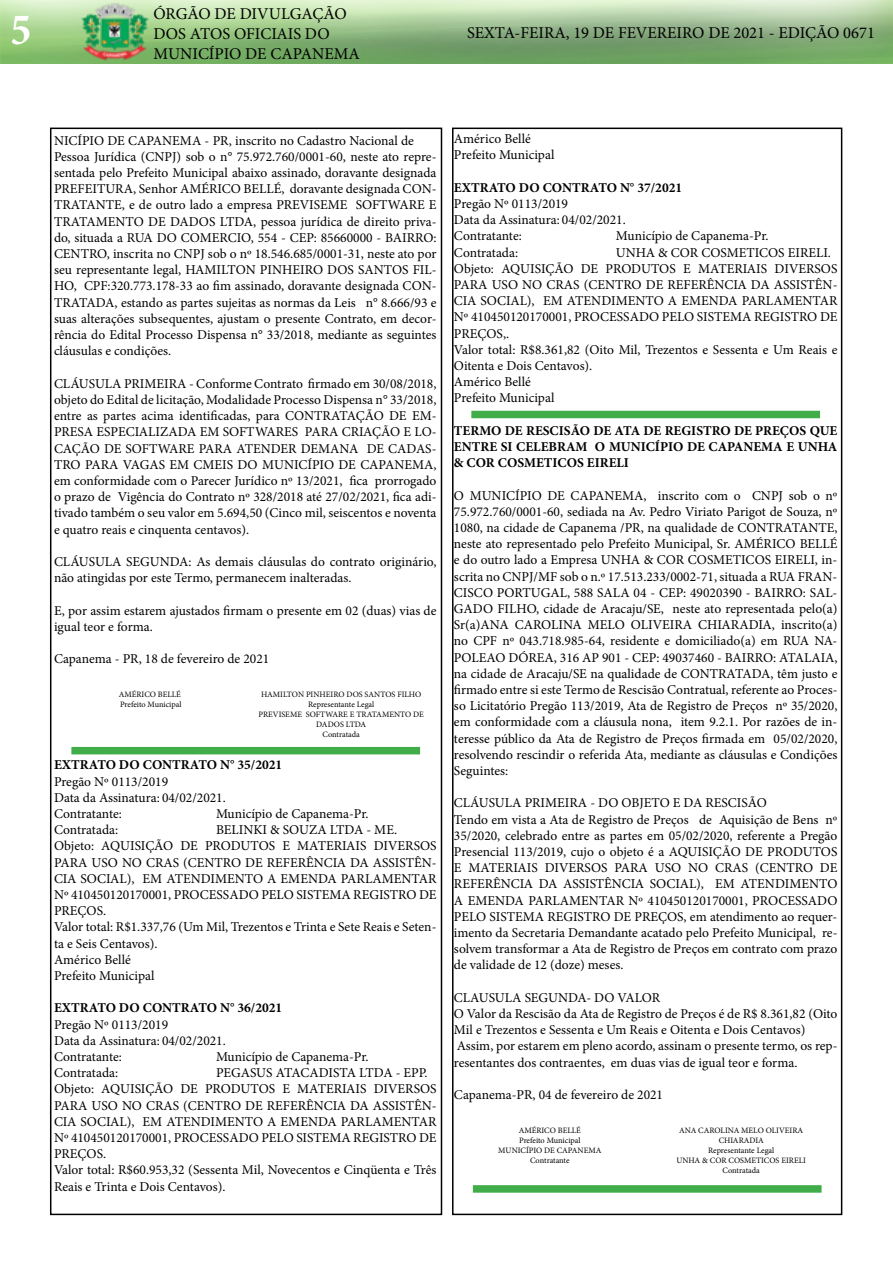
<style>
.page{position:relative;width:893px;height:1263px;background:#fff}
.page>*{position:absolute;margin:0;border:0;box-sizing:border-box;transform-origin:0 0}
.t1{font:700 condensed 45px "Minion Pro";color:#fff}
.t2{font:16.5px/19.8px "Minion Pro";color:#000}
.t3{font:13.5px/16.2px "Minion Pro";color:#000}
.t4{font:700 13.5px/16.2px "Minion Pro";color:#000;text-align:justify}
.t5{font:8.25px/9.9px "Minion Pro";color:#000;text-align:center}
</style>
<div class="page">
<div style="left:50px;top:128px;width:392px;height:1087px;border:2px solid #000"></div>
<img style="left:0;top:0;width:893px;height:64px">
<div style="left:452px;top:128px;width:390px;height:1087px;border:2px solid #000"></div>
<div style="left:71px;top:747px;width:349px;height:7px;background:#41ad49"></div>
<div style="left:471px;top:411px;width:349px;height:7px;background:#41ad49"></div>
<div style="left:473px;top:1185px;width:349px;height:8px;background:#41ad49"></div>
<h1 class="t1" style="left:11px;top:-1px;width:22px">5</h1>
<p class="t2" style="left:153px;top:4px;width:208px">ÓRGÃO DE DIVULGAÇÃO<br>DOS ATOS OFICIAIS DO<br>MUNICÍPIO DE CAPANEMA</p>
<p class="t2" style="left:467px;top:23px;width:409px">SEXTA-FEIRA, 19 DE FEVEREIRO DE 2021 - EDIÇÃO 0671</p>
<p class="t3" style="left:54px;top:132px;width:384px">NICÍPIO DE CAPANEMA - PR, inscrito no Cadastro Nacional de Pessoa Jurídica (CNPJ) sob o n° 75.972.760/0001-60, neste ato repre&shy;sentada pelo Prefeito Municipal abaixo assinado, doravante designada PREFEITURA, Senhor AMÉRICO BELLÉ, doravante designada CON-TRATANTE, e de outro lado a empresa PREVISEME SOFTWARE E TRATAMENTO DE DADOS LTDA, pessoa jurídica de direito priva&shy;do, situada a RUA DO COMERCIO, 554 - CEP: 85660000 - BAIRRO:<br>CENTRO, inscrita no CNPJ sob o nº 18.546.685/0001-31, neste ato por seu representante legal, HAMILTON PINHEIRO DOS SANTOS FIL-HO, CPF:320.773.178-33 ao fim assinado, doravante designada CON-TRATADA, estando as partes sujeitas as normas da Leis n° 8.666/93 e suas alterações subsequentes, ajustam o presente Contrato, em decor&shy;rência do Edital Processo Dispensa n° 33/2018, mediante as seguintes cláusulas e condições.</p>
<p class="t3" style="left:54px;top:375px;width:384px;text-align:justify">CLÁUSULA PRIMEIRA - Conforme Contrato firmado em 30/08/2018, objeto do Edital de licitação, Modalidade Processo Dispensa n° 33/2018, entre as partes acima identificadas, para CONTRATAÇÃO DE EM-PRESA ESPECIALIZADA EM SOFTWARES PARA CRIAÇÃO E LO-CAÇÃO DE SOFTWARE PARA ATENDER DEMANA DE CADAS-TRO PARA VAGAS EM CMEIS DO MUNICÍPIO DE CAPANEMA, em conformidade com o Parecer Jurídico nº 13/2021, fica prorrogado o prazo de Vigência do Contrato nº 328/2018 até 27/02/2021, fica adi&shy;tivado também o seu valor em 5.694,50 (Cinco mil, seiscentos e noventa e quatro reais e cinquenta centavos).</p>
<p class="t3" style="left:54px;top:554px;width:384px">CLÁUSULA SEGUNDA: As demais cláusulas do contrato originário, não atingidas por este Termo, permanecem inalteradas.</p>
<p class="t3" style="left:54px;top:602px;width:384px">E, por assim estarem ajustados firmam o presente em 02 (duas) vias de igual teor e forma.</p>
<p class="t3" style="left:54px;top:651px;width:217px">Capanema - PR, 18 de fevereiro de 2021</p>
<p class="t5" style="left:119px;top:690px;width:64px;text-align:left">AMÉRICO BELLÉ<br>Prefeito Municipal</p>
<p class="t5" style="left:259px;top:690px;width:167px">HAMILTON PINHEIRO DOS SANTOS FILHO<br>Representante Legal<br>PREVISEME SOFTWARE E TRATAMENTO DE<br>DADOS LTDA<br>Contratada</p>
<p class="t4" style="left:54px;top:757px;width:230px">EXTRATO DO CONTRATO N° 35/2021</p>
<p class="t3" style="left:54px;top:773px;width:173px">Pregão Nº 0113/2019<br>Data da Assinatura: 04/02/2021.<br>Contratante:</p>
<p class="t3" style="left:216px;top:806px;width:154px">Município de Capanema-Pr.</p>
<p class="t3" style="left:54px;top:822px;width:66px">Contratada:</p>
<p class="t3" style="left:54px;top:822px;width:384px;text-indent:162px">BELINKI &amp; SOUZA LTDA - ME.<br>Objeto: AQUISIÇÃO DE PRODUTOS E MATERIAIS DIVERSOS PARA USO NO CRAS (CENTRO DE REFERÊNCIA DA ASSISTÊN-CIA SOCIAL), EM ATENDIMENTO A EMENDA PARLAMENTAR Nº 410450120170001, PROCESSADO PELO SISTEMA REGISTRO DE PREÇOS.<br>Valor total: R$1.337,76 (Um Mil, Trezentos e Trinta e Sete Reais e Seten&shy;ta e Seis Centavos).<br>Américo Bellé<br>Prefeito Municipal</p>
<p class="t4" style="left:54px;top:1000px;width:230px">EXTRATO DO CONTRATO N° 36/2021</p>
<p class="t3" style="left:54px;top:1016px;width:173px">Pregão Nº 0113/2019<br>Data da Assinatura: 04/02/2021.<br>Contratante:</p>
<p class="t3" style="left:216px;top:1049px;width:154px">Município de Capanema-Pr.</p>
<p class="t3" style="left:54px;top:1065px;width:66px">Contratada:</p>
<p class="t3" style="left:54px;top:1065px;width:384px;text-indent:162px">PEGASUS ATACADISTA LTDA - EPP.<br>Objeto: AQUISIÇÃO DE PRODUTOS E MATERIAIS DIVERSOS PARA USO NO CRAS (CENTRO DE REFERÊNCIA DA ASSISTÊN-CIA SOCIAL), EM ATENDIMENTO A EMENDA PARLAMENTAR Nº 410450120170001, PROCESSADO PELO SISTEMA REGISTRO DE PREÇOS.<br>Valor total: R$60.953,32 (Sessenta Mil, Novecentos e Cinqüenta e Três Reais e Trinta e Dois Centavos).</p>
<p class="t3" style="left:454px;top:131px;width:102px">Américo Bellé<br>Prefeito Municipal</p>
<p class="t4" style="left:454px;top:179px;width:230px">EXTRATO DO CONTRATO N° 37/2021</p>
<p class="t3" style="left:454px;top:196px;width:173px">Pregão Nº 0113/2019<br>Data da Assinatura: 04/02/2021.<br>Contratante:</p>
<p class="t3" style="left:616px;top:228px;width:154px">Município de Capanema-Pr.</p>
<p class="t3" style="left:454px;top:244px;width:66px">Contratada:</p>
<p class="t3" style="left:454px;top:244px;width:385px;text-indent:162px">UNHA &amp; COR COSMETICOS EIRELI.<br>Objeto: AQUISIÇÃO DE PRODUTOS E MATERIAIS DIVERSOS PARA USO NO CRAS (CENTRO DE REFERÊNCIA DA ASSISTÊN-CIA SOCIAL), EM ATENDIMENTO A EMENDA PARLAMENTAR Nº 410450120170001, PROCESSADO PELO SISTEMA REGISTRO DE PREÇOS,.<br>Valor total: R$8.361,82 (Oito Mil, Trezentos e Sessenta e Um Reais e Oitenta e Dois Centavos).<br>Américo Bellé<br>Prefeito Municipal</p>
<p class="t4" style="left:454px;top:422px;width:385px">TERMO DE RESCISÃO DE ATA DE REGISTRO DE PREÇOS QUE ENTRE SI CELEBRAM O MUNICÍPIO DE CAPANEMA E UNHA &amp; COR COSMETICOS EIRELI</p>
<p class="t3" style="left:454px;top:487px;width:385px;text-align:justify">O MUNICÍPIO DE CAPANEMA, inscrito com o CNPJ sob o nº 75.972.760/0001-60, sediada na Av. Pedro Viriato Parigot de Souza, nº 1080, na cidade de Capanema /PR, na qualidade de CONTRATANTE, neste ato representado pelo Prefeito Municipal, Sr. AMÉRICO BELLÉ e do outro lado a Empresa UNHA &amp; COR COSMETICOS EIRELI, in&shy;scrita no CNPJ/MF sob o n.º 17.513.233/0002-71, situada a RUA FRAN-CISCO PORTUGAL, 588 SALA 04 - CEP: 49020390 - BAIRRO: SAL-GADO FILHO, cidade de Aracaju/SE, neste ato representada pelo(a)<br>Sr(a)ANA CAROLINA MELO OLIVEIRA CHIARADIA, inscrito(a) no CPF nº 043.718.985-64, residente e domiciliado(a) em RUA NA-POLEAO DÓREA, 316 AP 901 - CEP: 49037460 - BAIRRO: ATALAIA, na cidade de Aracaju/SE na qualidade de CONTRATADA, têm justo e firmado entre si este Termo de Rescisão Contratual, referente ao Proces&shy;so Licitatório Pregão 113/2019, Ata de Registro de Preços nº 35/2020, em conformidade com a cláusula nona, item 9.2.1. Por razões de in&shy;teresse público da Ata de Registro de Preços firmada em 05/02/2020, resolvendo rescindir o referida Ata, mediante as cláusulas e Condições Seguintes:</p>
<p class="t3" style="left:454px;top:795px;width:385px">CLÁUSULA PRIMEIRA - DO OBJETO E DA RESCISÃO<br>Tendo em vista a Ata de Registro de Preços de Aquisição de Bens nº 35/2020, celebrado entre as partes em 05/02/2020, referente a Pregão Presencial 113/2019, cujo o objeto é a AQUISIÇÃO DE PRODUTOS E MATERIAIS DIVERSOS PARA USO NO CRAS (CENTRO DE REFERÊNCIA DA ASSISTÊNCIA SOCIAL), EM ATENDIMENTO A EMENDA PARLAMENTAR Nº 410450120170001, PROCESSADO PELO SISTEMA REGISTRO DE PREÇOS, em atendimento ao requer&shy;imento da Secretaria Demandante acatado pelo Prefeito Municipal, re&shy;solvem transformar a Ata de Registro de Preços em contrato com prazo de validade de 12 (doze) meses.</p>
<p class="t3" style="left:454px;top:989px;width:385px">CLAUSULA SEGUNDA- DO VALOR<br>O Valor da Rescisão da Ata de Registro de Preços é de R$ 8.361,82 (Oito Mil e Trezentos e Sessenta e Um Reais e Oitenta e Dois Centavos)<br>Assim, por estarem em pleno acordo, assinam o presente termo, os rep&shy;resentantes dos contraentes, em duas vias de igual teor e forma.</p>
<p class="t3" style="left:454px;top:1087px;width:211px">Capanema-PR, 04 de fevereiro de 2021</p>
<p class="t5" style="left:498px;top:1126px;width:105px">AMÉRICO BELLÉ<br>Prefeito Municipal<br>MUNICÍPIO DE CAPANEMA<br>Contratante</p>
<p class="t5" style="left:676px;top:1126px;width:131px">ANA CAROLINA MELO OLIVEIRA<br>CHIARADIA<br>Representante Legal<br>UNHA &amp; COR COSMETICOS EIRELI<br>Contratada</p>
</div>
